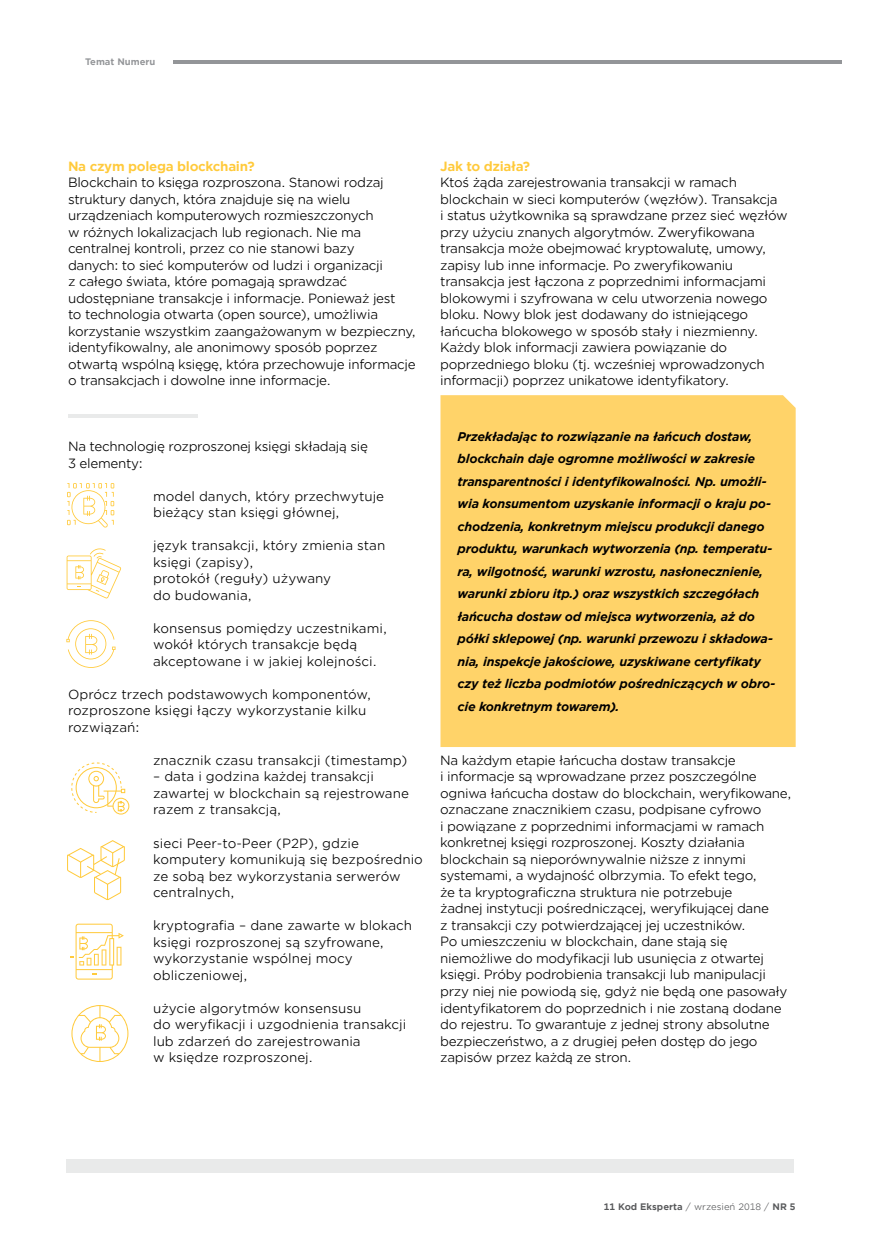
<style>
.page{position:relative;width:872px;height:1242px;background:#fff}
.page>*{position:absolute;margin:0;border:0;box-sizing:border-box;transform-origin:0 0}
.t1{font:12.75px/16.5px "Gotham Office";letter-spacing:-.025em;color:#000}
.t2{font:12.75px/16.5px "Gotham Office";color:#000}
.t3{font:700 12.75px "Gotham Office";letter-spacing:-.025em;color:#ffca3b}
.t4{font:italic 700 12px/22.5px "Gotham Office";letter-spacing:-.02em;color:#000}
.t5{font:700 9px "Gotham Office";color:#58595b}
.t6{font:700 9px "Gotham Office";color:#939598}
.s1{font-weight:400}
</style>
<div class="page">
<hr style="left:68px;top:414px;width:130px;height:4px;background:#e9eaea">
<div style="left:66px;top:1159px;width:727px;height:13px;background:#e9eaea"></div>
<svg style="left:67px;top:483px;width:47px;height:44px"></svg>
<svg style="left:67px;top:548px;width:54px;height:50px"></svg>
<svg style="left:66px;top:620px;width:49px;height:48px"></svg>
<svg style="left:70px;top:923px;width:54px;height:56px"></svg>
<svg style="left:71px;top:762px;width:58px;height:52px"></svg>
<svg style="left:67px;top:840px;width:58px;height:60px"></svg>
<svg style="left:71px;top:1005px;width:57px;height:57px"></svg>
<div style="left:440px;top:395px;width:355px;height:352px;background:#ffd369"></div>
<hr style="left:173px;top:60px;width:669px;height:4px;background:#939598">
<p class="t6" style="left:85px;top:56px;width:72px">Temat Numeru</p>
<p class="t3" style="left:68px;top:157px;width:188px">Na czym polega blockchain?</p>
<p class="t1" style="left:68px;top:174px;width:349px">Blockchain to księga rozproszona. Stanowi rodzaj struktury danych, która znajduje się na wielu urządzeniach komputerowych rozmieszczonych<br>w różnych lokalizacjach lub regionach. Nie ma centralnej kontroli, przez co nie stanowi bazy<br>danych: to sieć komputerów od ludzi i organizacji<br>z całego świata, które pomagają sprawdzać udostępniane transakcje i informacje. Ponieważ jest<br>to technologia otwarta (open source), umożliwia korzystanie wszystkim zaangażowanym w bezpieczny, identyfikowalny, ale anonimowy sposób poprzez otwartą wspólną księgę, która przechowuje informacje o transakcjach i dowolne inne informacje.</p>
<p class="t1" style="left:68px;top:438px;width:301px">Na technologię rozproszonej księgi składają się<br>3 elementy:</p>
<p class="t2" style="left:153px;top:487px;width:232px">model danych, który przechwytuje bieżący stan księgi głównej,</p>
<p class="t2" style="left:153px;top:537px;width:234px">język transakcji, który zmienia stan księgi (zapisy),<br>protokół (reguły) używany<br>do budowania,</p>
<p class="t2" style="left:153px;top:619px;width:235px">konsensus pomiędzy uczestnikami, wokół których transakcje będą akceptowane i w jakiej kolejności.</p>
<p class="t2" style="left:68px;top:685px;width:305px">Oprócz trzech podstawowych komponentów, rozproszone księgi łączy wykorzystanie kilku rozwiązań:</p>
<p class="t2" style="left:153px;top:751px;width:256px">znacznik czasu transakcji (timestamp)</p>
<p class="t2" style="left:153px;top:768px;width:257px">– data i godzina każdej transakcji zawartej w blockchain są rejestrowane razem z transakcją,</p>
<p class="t2" style="left:153px;top:834px;width:271px">sieci Peer-to-Peer (P2P), gdzie komputery komunikują się bezpośrednio ze sobą bez wykorzystania serwerów centralnych,</p>
<p class="t2" style="left:153px;top:916px;width:260px">kryptografia – dane zawarte w blokach księgi rozproszonej są szyfrowane, wykorzystanie wspólnej mocy obliczeniowej,</p>
<p class="t2" style="left:153px;top:999px;width:255px">użycie algorytmów konsensusu<br>do weryfikacji i uzgodnienia transakcji lub zdarzeń do zarejestrowania<br>w księdze rozproszonej.</p>
<p class="t3" style="left:440px;top:157px;width:92px">Jak to działa?</p>
<p class="t1" style="left:440px;top:174px;width:349px">Ktoś żąda zarejestrowania transakcji w ramach blockchain w sieci komputerów (węzłów). Transakcja<br>i status użytkownika są sprawdzane przez sieć węzłów przy użyciu znanych algorytmów. Zweryfikowana transakcja może obejmować kryptowalutę, umowy, zapisy lub inne informacje. Po zweryfikowaniu transakcja jest łączona z poprzednimi informacjami blokowymi i szyfrowana w celu utworzenia nowego bloku. Nowy blok jest dodawany do istniejącego łańcucha blokowego w sposób stały i niezmienny.<br>Każdy blok informacji zawiera powiązanie do poprzedniego bloku (tj. wcześniej wprowadzonych informacji) poprzez unikatowe identyfikatory.</p>
<p class="t4" style="left:457px;top:425px;width:319px">Przekładając to rozwiązanie na łańcuch dostaw, blockchain daje ogromne możliwości w zakresie transparentności i identyfikowalności. Np. umożli&shy;wia konsumentom uzyskanie informacji o kraju po&shy;chodzenia, konkretnym miejscu produkcji danego produktu, warunkach wytworzenia (np. temperatu&shy;ra, wilgotność, warunki wzrostu, nasłonecznienie, warunki zbioru itp.) oraz wszystkich szczegółach łańcucha dostaw od miejsca wytworzenia, aż do półki sklepowej (np. warunki przewozu i składowa&shy;nia, inspekcje jakościowe, uzyskiwane certyfikaty czy też liczba podmiotów pośredniczących w obro&shy;cie konkretnym towarem).</p>
<p class="t1" style="left:440px;top:751px;width:352px">Na każdym etapie łańcucha dostaw transakcje<br>i informacje są wprowadzane przez poszczególne ogniwa łańcucha dostaw do blockchain, weryfikowane, oznaczane znacznikiem czasu, podpisane cyfrowo<br>i powiązane z poprzednimi informacjami w ramach konkretnej księgi rozproszonej. Koszty działania blockchain są nieporównywalnie niższe z innymi systemami, a wydajność olbrzymia. To efekt tego,<br>że ta kryptograficzna struktura nie potrzebuje<br>żadnej instytucji pośredniczącej, weryfikującej dane<br>z transakcji czy potwierdzającej jej uczestników.<br>Po umieszczeniu w blockchain, dane stają się niemożliwe do modyfikacji lub usunięcia z otwartej księgi. Próby podrobienia transakcji lub manipulacji przy niej nie powiodą się, gdyż nie będą one pasowały identyfikatorem do poprzednich i nie zostaną dodane do rejestru. To gwarantuje z jednej strony absolutne bezpieczeństwo, a z drugiej pełen dostęp do jego zapisów przez każdą ze stron.</p>
<p class="t5" style="left:604px;top:1200px;width:193px">11 Kod Eksperta <span class="s1">/ wrzesień 2018 /</span> NR 5</p>
</div>
